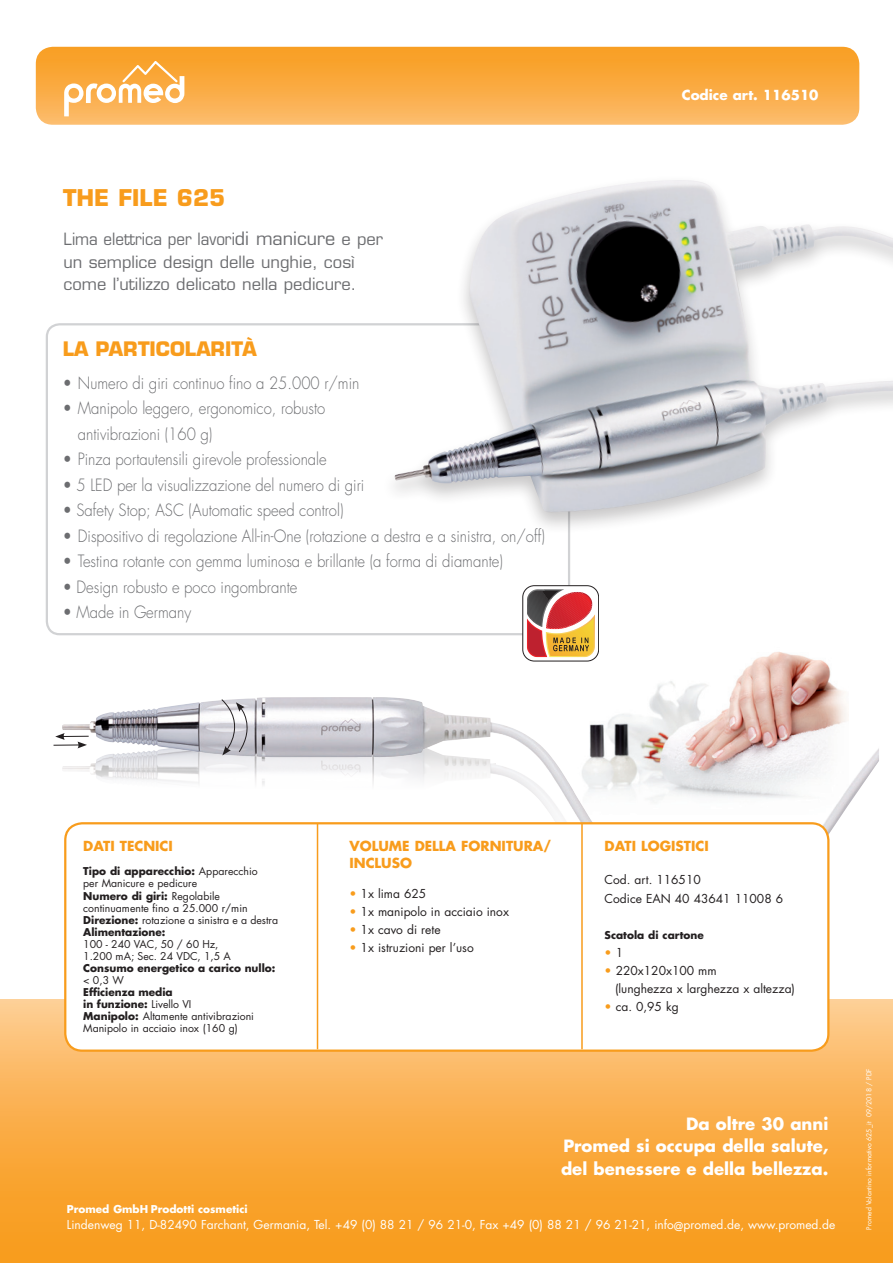
<style>
.page{position:relative;width:893px;height:1263px;background:#fff}
.page>*{position:absolute;margin:0;border:0;box-sizing:border-box;transform-origin:0 0}
.t1{font:700 22.5px "Eurostile LT Std";color:#f89c1c}
.t2{font:700 19.5px "Eurostile LT Std";color:#f89c1c}
.t3{font:300 16.5px/25.5px "Futura";color:#6c6d70;scale:.9 1}
.t4{font:16.5px/22.5px "Eurostile LT Std";color:#6c6d70;scale:.92 1}
.t5{font:700 16.5px/22.5px "Futura";color:#fff;text-align:justify}
.t6{font:700 13.5px/16.2px "Futura";color:#f89c1c}
.t7{font:700 13.5px "Futura";color:#fff}
.t8{font:12px/18px "Futura";color:#231f20}
.t9{font:12px "Futura";color:#fff}
.t10{font:12px "Futura";color:#f89c1c}
.t11{font:10.5px/12px "Futura";color:#231f20}
.t12{font:700 10.5px "Futura";color:#231f20}
.t13{font:700 10.5px "Futura";color:#fff}
.t14{font:6.75px "Futura";color:#fff}
.s1{font-size:18px}
.s2{font-weight:700}
.s3{font-weight:400}
.s4{color:#f89c1c}
.s5{color:#231f20}
</style>
<div class="page">
<img style="left:570px;top:652px;width:279px;height:163px">
<img style="left:62px;top:757px;width:428px;height:28px">
<img style="left:490px;top:759px;width:340px;height:237px">
<img style="left:62px;top:697px;width:451px;height:60px">
<svg style="left:221px;top:698px;width:35px;height:57px"></svg>
<hr style="left:54px;top:744px;width:26px;height:2px;background:#231f20">
<svg style="left:55px;top:733px;width:34px;height:15px"></svg>
<div style="left:46px;top:323px;width:524px;height:312px;border:2px solid #d1d2d4;border-radius:13px"></div>
<div style="left:379px;top:174px;width:514px;height:360px;background:#231f20;opacity:.25"></div>
<img style="left:395px;top:185px;width:498px;height:327px">
<div style="left:523px;top:586px;width:76px;height:75px;background:#fff;border-radius:12px"></div>
<div style="left:523px;top:585px;width:76px;height:76px;border:1px solid #231f20;border-radius:12px"></div>
<svg style="left:527px;top:589px;width:69px;height:68px"></svg>
<div style="left:0;top:999px;width:893px;height:264px;background:linear-gradient(to bottom,#fdc98b,#f8960f)"></div>
<svg style="left:36px;top:47px;width:823px;height:78px"></svg>
<svg style="left:64px;top:61px;width:120px;height:55px"></svg>
<div style="left:65px;top:823px;width:763px;height:228px;background:#fff;border-radius:17px"></div>
<div style="left:64px;top:822px;width:765px;height:230px;border:2px solid #f89c1c;border-radius:17px"></div>
<hr style="left:317px;top:823px;width:1px;height:226px;background:#f89c1c">
<hr style="left:581px;top:823px;width:2px;height:226px;background:#f89c1c">
<p class="t1" style="left:63px;top:184px;width:164px">THE FILE 625</p>
<p class="t4" style="left:64px;top:228px;width:349px">Lima elettrica per lavori<span class="s1">di manicure</span> e per un semplice design delle unghie, così come l’utilizzo delicato nella pedicure.</p>
<p class="t2" style="left:63px;top:337px;width:196px">LA PARTICOLARITÀ</p>
<p class="t3" style="left:63px;top:370px;width:331px">• Numero di giri continuo fino a 25.000 r/min</p>
<p class="t3" style="left:78px;top:396px;width:277px;text-indent:-15px">• Manipolo leggero, ergonomico, robusto antivibrazioni (160 g)</p>
<p class="t3" style="left:63px;top:447px;width:295px">• Pinza portautensili girevole professionale</p>
<p class="t3" style="left:63px;top:472px;width:337px">• 5 LED per la visualizzazione del numero di giri</p>
<p class="t3" style="left:63px;top:498px;width:314px">• Safety Stop; ASC (Automatic speed control)</p>
<p class="t3" style="left:63px;top:523px;width:537px">• Dispositivo di regolazione All-in-One (rotazione a destra e a sinistra, on/off)</p>
<p class="t3" style="left:63px;top:549px;width:491px">• Testina rotante con gemma luminosa e brillante (a forma di diamante)</p>
<p class="t3" style="left:63px;top:574px;width:262px">• Design robusto e poco ingombrante</p>
<p class="t3" style="left:63px;top:600px;width:144px">• Made in Germany</p>
<p class="t7" style="left:682px;top:86px;width:138px">Codice art. 116510</p>
<p class="t6" style="left:83px;top:838px;width:91px">DATI TECNICI</p>
<p class="t11" style="left:83px;top:865px;width:176px"><span class="s2">Tipo di apparecchio:</span> Apparecchio per Manicure e pedicure</p>
<p class="t11" style="left:83px;top:889px;width:166px"><span class="s2">Numero di giri:</span> Regolabile continuamente fino a 25.000 r/min</p>
<p class="t11" style="left:83px;top:913px;width:196px"><span class="s2">Direzione:</span> rotazione a sinistra e a destra</p>
<p class="t12" style="left:83px;top:924px;width:84px">Alimentazione:</p>
<p class="t11" style="left:83px;top:937px;width:149px">100 - 240 VAC, 50 / 60 Hz,<br>1.200 mA; Sec. 24 VDC, 1,5 A</p>
<p class="t12" style="left:83px;top:960px;width:194px">Consumo energetico a carico nullo:</p>
<p class="t11" style="left:83px;top:973px;width:42px">&lt; 0,3 W</p>
<p class="t12" style="left:83px;top:984px;width:91px">Efficienza media</p>
<p class="t12" style="left:83px;top:996px;width:110px">in funzione: <span class="s3">Livello VI</span></p>
<p class="t11" style="left:83px;top:1009px;width:172px"><span class="s2">Manipolo:</span> Altamente antivibrazioni</p>
<p class="t11" style="left:83px;top:1021px;width:156px">Manipolo in acciaio inox (160 g)</p>
<p class="t6" style="left:349px;top:838px;width:203px">VOLUME DELLA FORNITURA/<br>INCLUSO</p>
<p class="t8" style="left:349px;top:884px;width:78px"><span class="s4">•</span> 1x lima 625</p>
<p class="t8" style="left:349px;top:902px;width:161px"><span class="s4">•</span> 1x manipolo in acciaio inox</p>
<p class="t8" style="left:349px;top:920px;width:93px"><span class="s4">•</span> 1x cavo di rete</p>
<p class="t8" style="left:349px;top:938px;width:126px"><span class="s4">•</span> 1x istruzioni per l’uso</p>
<p class="t6" style="left:605px;top:838px;width:106px">DATI LOGISTICI</p>
<p class="t8" style="left:605px;top:871px;width:98px">Cod. art. 116510</p>
<p class="t8" style="left:605px;top:889px;width:180px">Codice EAN 40 43641 11008 6</p>
<p class="t12" style="left:605px;top:927px;width:101px">Scatola di cartone</p>
<p class="t10" style="left:605px;top:944px;width:20px">• <span class="s5">1</span></p>
<p class="t8" style="left:615px;top:961px;width:181px;text-indent:-10px"><span class="s4">•</span> 220x120x100 mm<br>(lunghezza x larghezza x altezza)</p>
<p class="t8" style="left:605px;top:997px;width:76px"><span class="s4">•</span> ca. 0,95 kg</p>
<p class="t5" style="left:561px;top:1112px;width:269px;text-indent:125px">Da oltre 30 anni Promed si occupa della salute, del benessere e della bellezza.</p>
<p class="t13" style="left:67px;top:1201px;width:182px">Promed GmbH Prodotti cosmetici</p>
<p class="t9" style="left:67px;top:1216px;width:770px">Lindenweg 11, D-82490 Farchant, Germania, Tel. +49 (0) 88 21 / 96 21-0, Fax +49 (0) 88 21 / 96 21-21, info@promed.de, www.promed.de</p>
<p class="t14" style="left:864px;top:1229px;width:163px;rotate:-90deg">Promed Volantino informativo 625_it 09/2018 / PDF</p>
</div>
